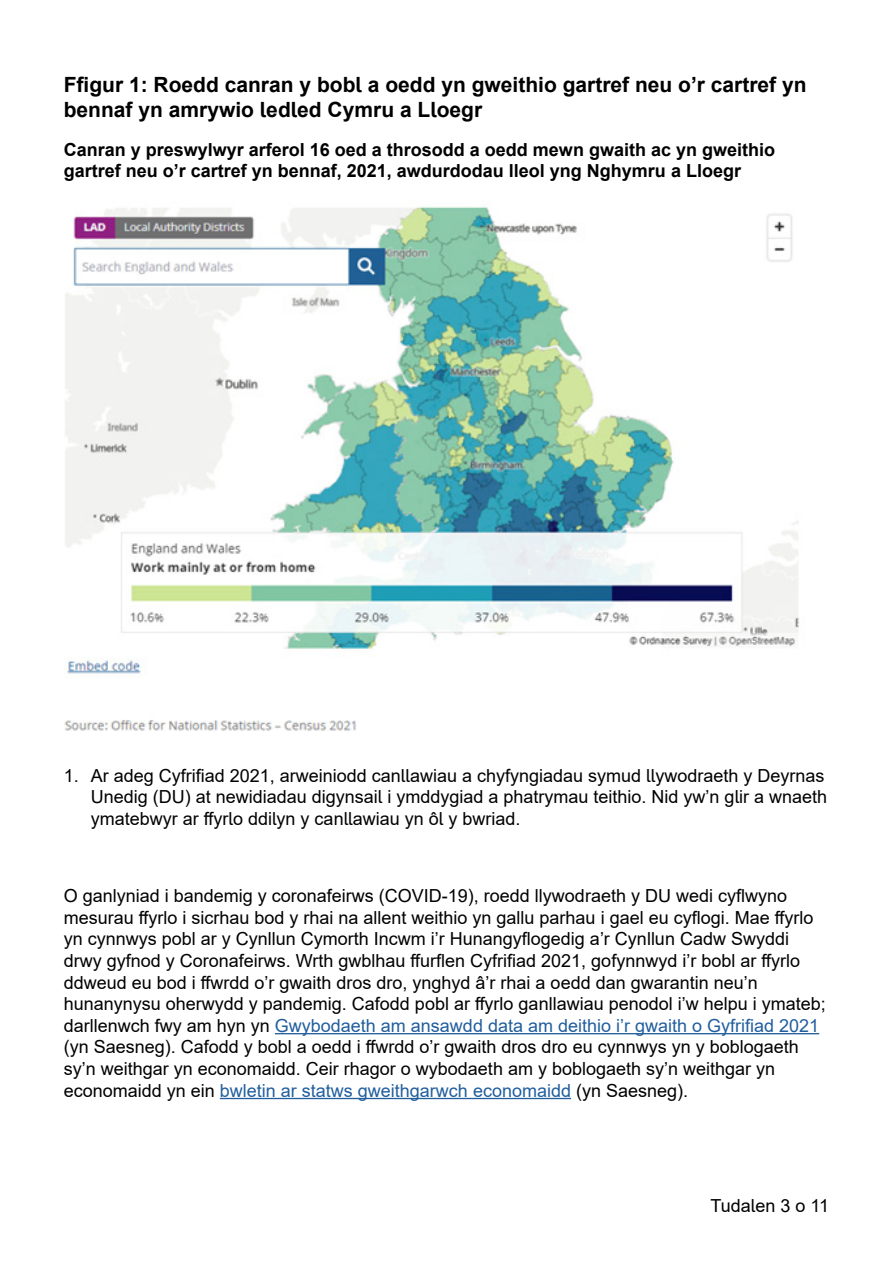
<style>
.page{position:relative;width:893px;height:1263px;background:#fff}
.page>*{position:absolute;margin:0;border:0;box-sizing:border-box;transform-origin:0 0}
.Heading_3__Figures{font:700 21px/25.2px "Arial";color:#000}
.Body_Text{font:18px/21.6px "Arial";color:#000}
.Body_Text-2{font:700 18px/21.6px "Arial";color:#000}
.s1{color:#215e9e}
</style>
<div class="page">
<hr style="left:275px;top:1033px;width:544px;height:1px;background:#215e9e">
<hr style="left:220px;top:1098px;width:351px;height:1px;background:#215e9e">
<img style="left:64px;top:206px;width:735px;height:525px">
<p class="Heading_3__Figures" style="left:64px;top:72px;width:744px">Ffigur 1: Roedd canran y bobl a oedd yn gweithio gartref neu o’r cartref yn bennaf yn amrywio ledled Cymru a Lloegr</p>
<p class="Body_Text-2" style="left:64px;top:139px;width:713px">Canran y preswylwyr arferol 16 oed a throsodd a oedd mewn gwaith ac yn gweithio gartref neu o’r cartref yn bennaf, 2021, awdurdodau lleol yng Nghymru a Lloegr</p>
<p class="Body_Text" style="left:91px;top:764px;width:738px;text-indent:-27px">1. Ar adeg Cyfrifiad 2021, arweiniodd canllawiau a chyfyngiadau symud llywodraeth y Deyrnas<br>Unedig (DU) at newidiadau digynsail i ymddygiad a phatrymau teithio. Nid yw’n glir a wnaeth ymatebwyr ar ffyrlo ddilyn y canllawiau yn ôl y bwriad.</p>
<p class="Body_Text" style="left:64px;top:885px;width:763px">O ganlyniad i bandemig y coronafeirws (COVID-19), roedd llywodraeth y DU wedi cyflwyno mesurau ffyrlo i sicrhau bod y rhai na allent weithio yn gallu parhau i gael eu cyflogi. Mae ffyrlo yn cynnwys pobl ar y Cynllun Cymorth Incwm i’r Hunangyflogedig a’r Cynllun Cadw Swyddi drwy gyfnod y Coronafeirws. Wrth gwblhau ffurflen Cyfrifiad 2021, gofynnwyd i’r bobl ar ffyrlo ddweud eu bod i ffwrdd o’r gwaith dros dro, ynghyd â’r rhai a oedd dan gwarantin neu’n hunanynysu oherwydd y pandemig. Cafodd pobl ar ffyrlo ganllawiau penodol i’w helpu i ymateb; darllenwch fwy am hyn yn <span class="s1">Gwybodaeth am ansawdd data am deithio i’r gwaith o Gyfrifiad 2021</span></p>
<p class="Body_Text" style="left:64px;top:1036px;width:736px">(yn Saesneg). Cafodd y bobl a oedd i ffwrdd o’r gwaith dros dro eu cynnwys yn y boblogaeth sy’n weithgar yn economaidd. Ceir rhagor o wybodaeth am y boblogaeth sy’n weithgar yn economaidd yn ein <span class="s1">bwletin ar statws gweithgarwch economaidd</span> (yn Saesneg).</p>
<p class="Body_Text" style="left:710px;top:1195px;width:120px">Tudalen 3 o 11</p>
</div>
